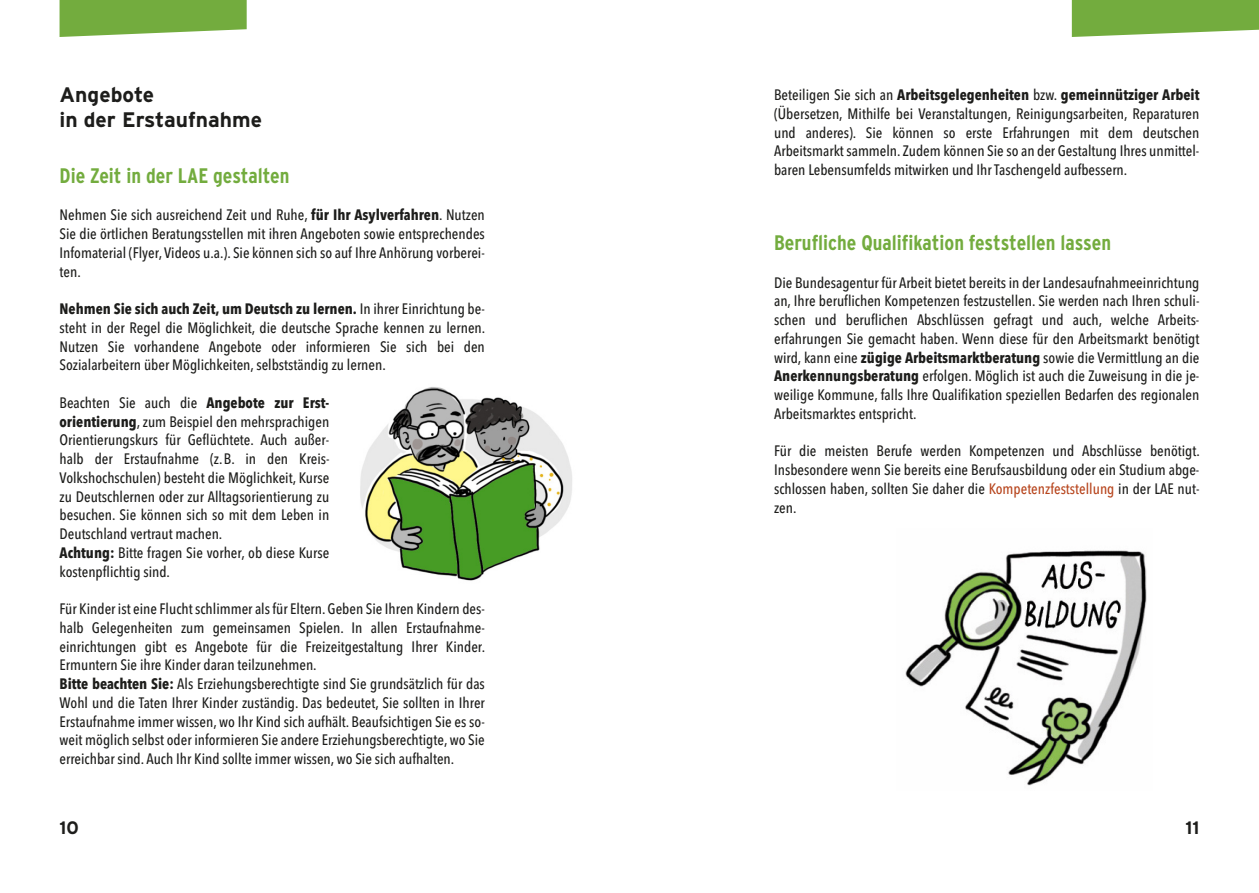
<style>
.page{position:relative;width:1259px;height:893px;background:#fff}
.page>*{position:absolute;margin:0;border:0;box-sizing:border-box;transform-origin:0 0}
.t1{font:700 condensed 21px "Interstate";color:#73ac3e}
.t2{font:700 21px/24.8px "Interstate";color:#1d1d1b}
.t3{font:700 18px "Interstate";color:#1d1d1b}
.t4{font:500 15px/18.8px "Avenir Next Condensed";color:#1d1d1b;text-align:justify}
.s1{font-weight:700}
.s2{color:#b7451d}
</style>
<div class="page">
<svg style="left:1071px;top:0;width:188px;height:37px"></svg>
<svg style="left:60px;top:0;width:187px;height:37px"></svg>
<img style="left:360px;top:387px;width:212px;height:194px">
<img style="left:905px;top:550px;width:242px;height:236px">
<h1 class="t2" style="left:60px;top:82px;width:204px">Angebote<br>in der Erstaufnahme</h1>
<h1 class="t1" style="left:60px;top:163px;width:231px">Die Zeit in der LAE gestalten</h1>
<p class="t4" style="left:60px;top:206px;width:427px">Nehmen Sie sich ausreichend Zeit und Ruhe, <span class="s1">für Ihr Asylverfahren</span>. Nutzen Sie die örtlichen Beratungsstellen mit ihren Angeboten sowie entsprechendes Infomaterial (Flyer,Videos u.a.).Sie können sich so auf Ihre Anhörung vorberei&shy;ten.</p>
<p class="t4" style="left:60px;top:299px;width:427px"><span class="s1">Nehmen Sie sich auch Zeit, um Deutsch zu lernen.</span> In ihrer Einrichtung be&shy;steht in der Regel die Möglichkeit, die deutsche Sprache kennen zu lernen.<br>Nutzen Sie vorhandene Angebote oder informieren Sie sich bei den Sozialarbeitern über Möglichkeiten, selbstständig zu lernen.</p>
<p class="t4" style="left:60px;top:393px;width:272px;text-align:left">Beachten Sie auch die <span class="s1">Angebote zur Erst&shy;orientierung</span>, zum Beispiel den mehrsprachigen Orientierungskurs für Geflüchtete. Auch außer&shy;halb der Erstaufnahme (z.B. in den Kreis-Volkshochschulen) besteht die Möglichkeit, Kurse zu Deutschlernen oder zur Alltagsorientierung zu besuchen. Sie können sich so mit dem Leben in Deutschland vertraut machen.<br><span class="s1">Achtung:</span> Bitte fragen Sie vorher, ob diese Kurse kostenpflichtig sind.</p>
<p class="t4" style="left:60px;top:599px;width:427px;text-align:left">Für Kinder ist eine Flucht schlimmer als für Eltern.Geben Sie Ihren Kindern des&shy;halb Gelegenheiten zum gemeinsamen Spielen. In allen Erstaufnahme&shy;einrichtungen gibt es Angebote für die Freizeitgestaltung Ihrer Kinder.<br>Ermuntern Sie ihre Kinder daran teilzunehmen.<br><span class="s1">Bitte beachten Sie:</span> Als Erziehungsberechtigte sind Sie grundsätzlich für das Wohl und die Taten Ihrer Kinder zuständig. Das bedeutet, Sie sollten in Ihrer Erstaufnahme immer wissen,wo Ihr Kind sich aufhält.Beaufsichtigen Sie es so&shy;weit möglich selbst oder informieren Sie andere Erziehungsberechtigte,wo Sie erreichbar sind.Auch Ihr Kind sollte immer wissen, wo Sie sich aufhalten.</p>
<p class="t4" style="left:774px;top:85px;width:427px">Beteiligen Sie sich an <span class="s1">Arbeitsgelegenheiten</span> bzw. <span class="s1">gemeinnütziger Arbeit </span>(Übersetzen, Mithilfe bei Veranstaltungen, Reinigungsarbeiten, Reparaturen und anderes). Sie können so erste Erfahrungen mit dem deutschen Arbeitsmarkt sammeln.Zudem können Sie so an der Gestaltung Ihres unmittel&shy;baren Lebensumfelds mitwirken und Ihr Taschengeld aufbessern.</p>
<h1 class="t1" style="left:774px;top:231px;width:338px">Berufliche Qualifikation feststellen lassen</h1>
<p class="t4" style="left:774px;top:273px;width:427px">Die Bundesagentur fürArbeit bietet bereits in der Landesaufnahmeeinrichtung an, Ihre beruflichen Kompetenzen festzustellen. Sie werden nach Ihren schuli&shy;schen und beruflichen Abschlüssen gefragt und auch, welche Arbeits&shy;erfahrungen Sie gemacht haben. Wenn diese für den Arbeitsmarkt benötigt wird, kann eine <span class="s1">zügige Arbeitsmarktberatung</span> sowie die Vermittlung an die <span class="s1">Anerkennungsberatung</span> erfolgen. Möglich ist auch die Zuweisung in die je&shy;weilige Kommune, falls Ihre Qualifikation speziellen Bedarfen des regionalen Arbeitsmarktes entspricht.</p>
<p class="t4" style="left:774px;top:442px;width:427px">Für die meisten Berufe werden Kompetenzen und Abschlüsse benötigt.<br>Insbesondere wenn Sie bereits eine Berufsausbildung oder ein Studium abge&shy;schlossen haben, sollten Sie daher die <span class="s2">Kompetenzfeststellung</span> in der LAE nut&shy;zen.</p>
<p class="t3" style="left:60px;top:818px;width:21px">10</p>
<p class="t3" style="left:1185px;top:818px;width:15px">11</p>
</div>
